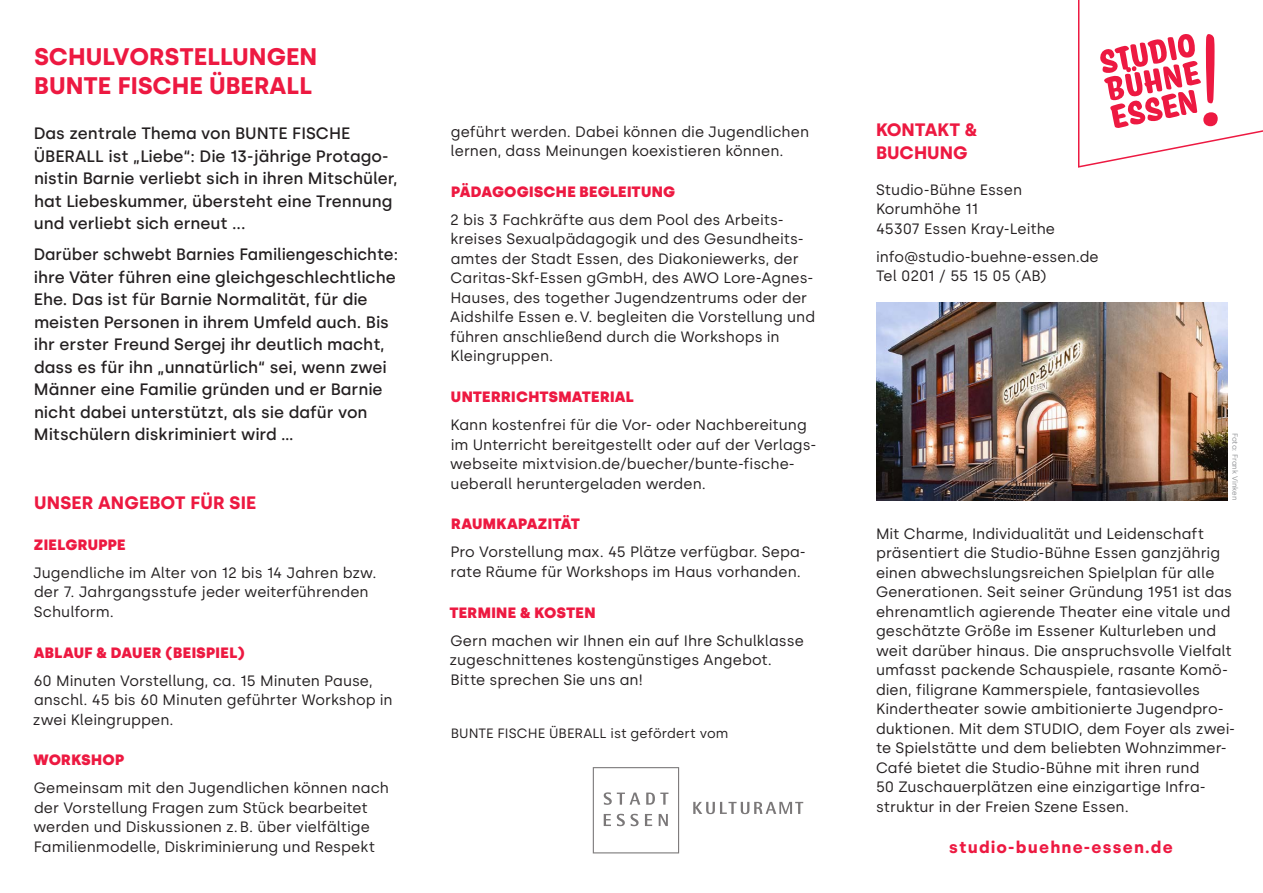
<style>
.page{position:relative;width:1263px;height:893px;background:#fff}
.page>*{position:absolute;margin:0;border:0;box-sizing:border-box;transform-origin:0 0}
.Headline-Stück-Kalen{font:700 24px/28.5px "Silka";color:#ed1941}
.Menge_Silka_SCHWARZ{font:700 18px "Silka";letter-spacing:.01em;color:#ed1941}
.Headline-Stück-Kalen-2{font:700 18px/22.5px "Silka";color:#ed1941}
.Stück_von_____Außen{font:500 16.5px/22.5px "Silka";color:#231f20}
.Bottom-center{font:700 16.5px "Silka";letter-spacing:.075em;color:#ed1941}
.Menge_Silka_SCHWARZ-2{font:15px/19.5px "Silka";color:#231f20}
.ZÜ{font:900 15px "Silka";letter-spacing:.015em;color:#ed1941}
.Headline-Stück-Kalen-3{font:15px "Silka";letter-spacing:.005em;color:#231f20}
.Menge_Silka_SCHWARZ-3{font:13.5px "Silka";letter-spacing:.005em;color:#231f20}
.t1{font:7.5px "Silka";color:#939598}
</style>
<div class="page">
<svg style="left:693px;top:802px;width:110px;height:12px"></svg>
<svg style="left:593px;top:767px;width:86px;height:86px"></svg>
<img style="left:876px;top:303px;width:352px;height:198px">
<svg style="left:1078px;top:0;width:185px;height:168px"></svg>
<p class="Headline-Stück-Kalen" style="left:34px;top:43px;width:285px">SCHULVORSTELLUNGEN<br>BUNTE FISCHE ÜBERALL</p>
<p class="Stück_von_____Außen" style="left:34px;top:122px;width:365px">Das zentrale Thema von BUNTE FISCHE ÜBERALL ist „Liebe“: Die 13-jährige Protago&shy;nistin Barnie verliebt sich in ihren Mitschüler, hat Liebeskummer, übersteht eine Trennung und verliebt sich erneut ...</p>
<p class="Stück_von_____Außen" style="left:34px;top:243px;width:366px">Darüber schwebt Barnies Familiengeschichte: ihre Väter führen eine gleichgeschlechtliche Ehe. Das ist für Barnie Normalität, für die meisten Personen in ihrem Umfeld auch. Bis ihr erster Freund Sergej ihr deutlich macht, dass es für ihn „unnatürlich“ sei, wenn zwei Männer eine Familie gründen und er Barnie nicht dabei unterstützt, als sie dafür von Mitschülern diskriminiert wird …</p>
<p class="Menge_Silka_SCHWARZ" style="left:34px;top:492px;width:224px">UNSER ANGEBOT FÜR SIE</p>
<p class="ZÜ" style="left:34px;top:536px;width:93px">ZIELGRUPPE</p>
<p class="Menge_Silka_SCHWARZ-2" style="left:33px;top:563px;width:345px">Jugendliche im Alter von 12 bis 14 Jahren bzw. der 7. Jahrgangsstufe jeder weiterführenden<br>Schulform.</p>
<p class="ZÜ" style="left:34px;top:643px;width:212px">ABLAUF &amp; DAUER (BEISPIEL)</p>
<p class="Menge_Silka_SCHWARZ-2" style="left:33px;top:671px;width:361px">60 Minuten Vorstellung, ca. 15 Minuten Pause, anschl. 45 bis 60 Minuten geführter Workshop in zwei Kleingruppen.</p>
<p class="ZÜ" style="left:33px;top:751px;width:92px">WORKSHOP</p>
<p class="Menge_Silka_SCHWARZ-2" style="left:33px;top:778px;width:357px">Gemeinsam mit den Jugendlichen können nach der Vorstellung Fragen zum Stück bearbeitet werden und Diskussionen z.B. über vielfältige Familienmodelle, Diskriminierung und Respekt</p>
<p class="Menge_Silka_SCHWARZ-2" style="left:451px;top:121px;width:360px">geführt werden. Dabei können die Jugendlichen lernen, dass Meinungen koexistieren können.</p>
<p class="ZÜ" style="left:451px;top:183px;width:226px">PÄDAGOGISCHE BEGLEITUNG</p>
<p class="Menge_Silka_SCHWARZ-2" style="left:450px;top:210px;width:366px">2 bis 3 Fachkräfte aus dem Pool des Arbeits&shy;kreises Sexualpädagogik und des Gesundheits&shy;amtes der Stadt Essen, des Diakoniewerks, der Caritas-Skf-Essen gGmbH, des AWO Lore-Agnes-Hauses, des together Jugendzentrums oder der Aidshilfe Essen e.V. begleiten die Vorstellung und führen anschließend durch die Workshops in Kleingruppen.</p>
<p class="ZÜ" style="left:451px;top:388px;width:184px">UNTERRICHTSMATERIAL</p>
<p class="Menge_Silka_SCHWARZ-2" style="left:450px;top:415px;width:368px">Kann kostenfrei für die Vor- oder Nachbereitung im Unterricht bereitgestellt oder auf der Verlags&shy;webseite mixtvision.de/buecher/bunte-fische&shy;ueberall heruntergeladen werden.</p>
<p class="ZÜ" style="left:451px;top:515px;width:130px">RAUMKAPAZITÄT</p>
<p class="Menge_Silka_SCHWARZ-2" style="left:450px;top:542px;width:357px">Pro Vorstellung max. 45 Plätze verfügbar. Sepa&shy;rate Räume für Workshops im Haus vorhanden.</p>
<p class="ZÜ" style="left:449px;top:603px;width:148px">TERMINE &amp; KOSTEN</p>
<p class="Menge_Silka_SCHWARZ-2" style="left:450px;top:631px;width:356px">Gern machen wir Ihnen ein auf Ihre Schulklasse zugeschnittenes kostengünstiges Angebot.<br>Bitte sprechen Sie uns an!</p>
<p class="Menge_Silka_SCHWARZ-3" style="left:451px;top:725px;width:279px">BUNTE FISCHE ÜBERALL ist gefördert vom</p>
<p class="Headline-Stück-Kalen-2" style="left:876px;top:119px;width:103px">KONTAKT &amp;<br>BUCHUNG</p>
<p class="Headline-Stück-Kalen-3" style="left:876px;top:181px;width:148px">Studio-Bühne Essen</p>
<p class="Menge_Silka_SCHWARZ-2" style="left:876px;top:199px;width:104px">Korumhöhe 11</p>
<p class="Menge_Silka_SCHWARZ-2" style="left:876px;top:219px;width:181px">45307 Essen Kray-Leithe</p>
<p class="Menge_Silka_SCHWARZ-2" style="left:876px;top:247px;width:224px">info@studio-buehne-essen.de</p>
<p class="Menge_Silka_SCHWARZ-2" style="left:876px;top:266px;width:172px">Tel 0201 / 55 15 05 (AB)</p>
<p class="t1" style="left:1239px;top:432px;width:69px;rotate:90deg">Foto: Frank Vinken</p>
<p class="Menge_Silka_SCHWARZ-2" style="left:876px;top:524px;width:361px">Mit Charme, Individualität und Leidenschaft präsentiert die Studio-Bühne Essen ganzjährig einen abwechslungsreichen Spielplan für alle Generationen. Seit seiner Gründung 1951 ist das ehrenamtlich agierende Theater eine vitale und geschätzte Größe im Essener Kulturleben und weit darüber hinaus. Die anspruchsvolle Vielfalt umfasst packende Schauspiele, rasante Komö&shy;dien, filigrane Kammerspiele, fantasievolles Kindertheater sowie ambitionierte Jugendpro&shy;duktionen. Mit dem STUDIO, dem Foyer als zwei&shy;te Spielstätte und dem beliebten Wohnzimmer-Café bietet die Studio-Bühne mit ihren rund<br>50 Zuschauerplätzen eine einzigartige Infra&shy;struktur in der Freien Szene Essen.</p>
<p class="Bottom-center" style="left:949px;top:838px;width:225px">studio-buehne-essen.de</p>
</div>
